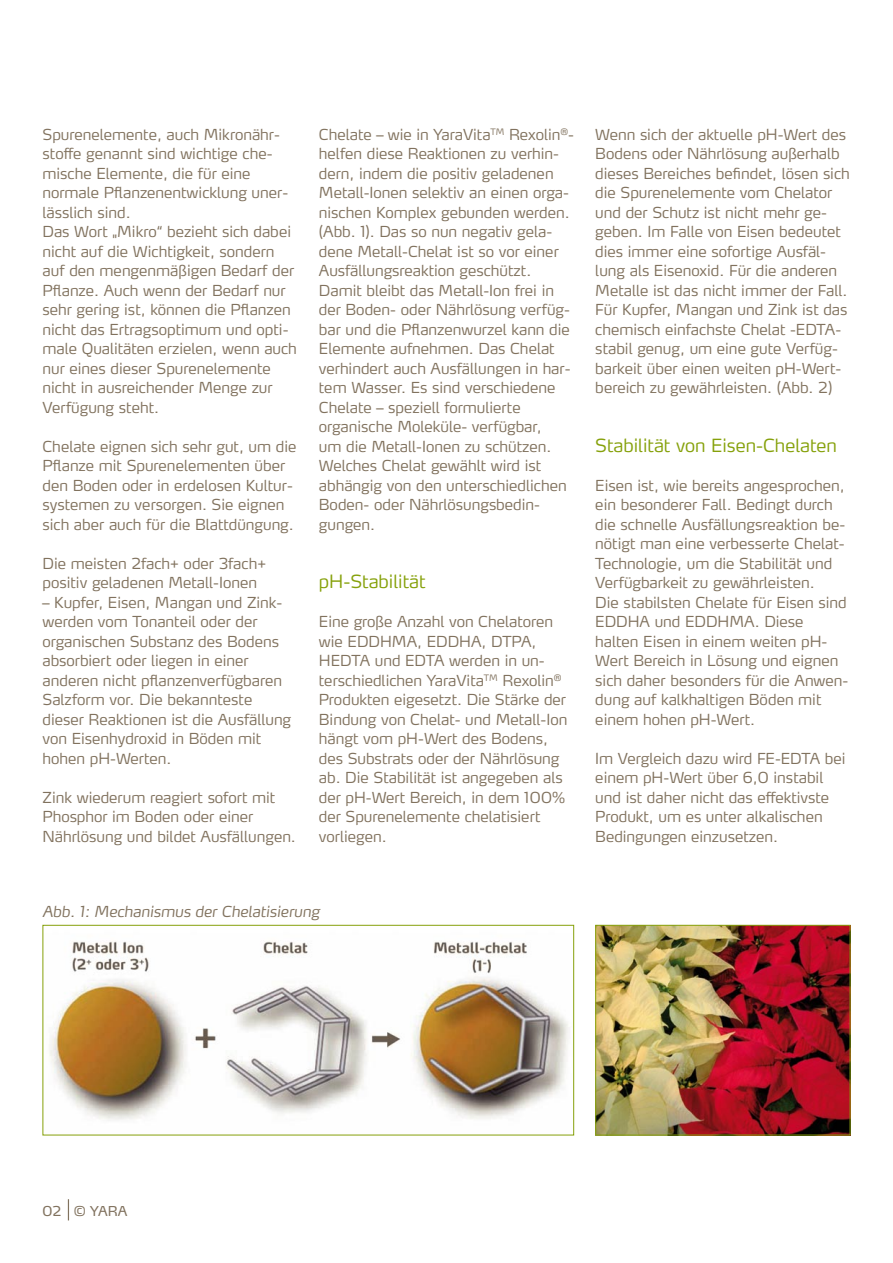
<style>
.page{position:relative;width:893px;height:1263px;background:#fff}
.page>*{position:absolute;margin:0;border:0;box-sizing:border-box;transform-origin:0 0}
.t1{font:300 18px "Yara Max LF";color:#86a10b}
.t2{font:300 15px/19.5px "Yara Max LF";color:#81725e}
.t3{font:italic 300 15px "Yara Max LF";color:#81725e}
.t4{font:13.5px "Yara Max LF";color:#81725e}
</style>
<div class="page">
<img style="left:49px;top:941px;width:520px;height:180px">
<div style="left:43px;top:925px;width:531px;height:210px;border:1px solid #86a10b"></div>
<img style="left:597px;top:927px;width:251px;height:206px">
<div style="left:595px;top:925px;width:255px;height:210px;border:1px solid #86a10b"></div>
<svg style="left:68px;top:1199px;width:1px;height:21px"></svg>
<p class="t2" style="left:43px;top:124px;width:256px">Spurenelemente, auch Mikronähr&shy;stoffe genannt sind wichtige che&shy;mische Elemente, die für eine normale Pflanzenentwicklung uner&shy;lässlich sind.<br>Das Wort „Mikro“ bezieht sich dabei nicht auf die Wichtigkeit, sondern auf den mengenmäßigen Bedarf der<br>Pflanze. Auch wenn der Bedarf nur sehr gering ist, können die Pflanzen nicht das Ertragsoptimum und opti&shy;male Qualitäten erzielen, wenn auch nur eines dieser Spurenelemente nicht in ausreichender Menge zur<br>Verfügung steht.</p>
<p class="t2" style="left:43px;top:436px;width:255px">Chelate eignen sich sehr gut, um die Pflanze mit Spurenelementen über den Boden oder in erdelosen Kultur&shy;systemen zu versorgen. Sie eignen sich aber auch für die Blattdüngung.</p>
<p class="t2" style="left:43px;top:553px;width:225px">Die meisten 2fach+ oder 3fach+ positiv geladenen Metall-Ionen</p>
<p class="t2" style="left:43px;top:592px;width:250px">– Kupfer, Eisen, Mangan und Zink&shy;werden vom Tonanteil oder der organischen Substanz des Bodens absorbiert oder liegen in einer anderen nicht pflanzenverfügbaren<br>Salzform vor. Die bekannteste dieser Reaktionen ist die Ausfällung von Eisenhydroxid in Böden mit hohen pH-Werten.</p>
<p class="t2" style="left:43px;top:787px;width:255px">Zink wiederum reagiert sofort mit<br>Phosphor im Boden oder einer<br>Nährlösung und bildet Ausfällungen.</p>
<p class="t2" style="left:319px;top:124px;width:257px">Chelate – wie in YaraVita<sup>TM</sup> Rexolin<sup>®</sup>- helfen diese Reaktionen zu verhin&shy;dern, indem die positiv geladenen Metall-Ionen selektiv an einen orga&shy;nischen Komplex gebunden werden. (Abb. 1). Das so nun negativ gela&shy;dene Metall-Chelat ist so vor einer Ausfällungsreaktion geschützt.<br>Damit bleibt das Metall-Ion frei in der Boden- oder Nährlösung verfüg&shy;bar und die Pflanzenwurzel kann die Elemente aufnehmen. Das Chelat verhindert auch Ausfällungen in har&shy;tem Wasser. Es sind verschiedene Chelate – speziell formulierte organische Moleküle- verfügbar,<br>um die Metall-Ionen zu schützen.<br>Welches Chelat gewählt wird ist abhängig von den unterschiedlichen Boden- oder Nährlösungsbedin&shy;gungen.</p>
<p class="t1" style="left:319px;top:570px;width:108px">pH-Stabilität</p>
<p class="t2" style="left:319px;top:612px;width:250px">Eine große Anzahl von Chelatoren wie EDDHMA, EDDHA, DTPA,<br>HEDTA und EDTA werden in un&shy;terschiedlichen YaraVita<sup>TM</sup> Rexolin<sup>®<br></sup>Produkten eigesetzt. Die Stärke der<br>Bindung von Chelat- und Metall-Ion hängt vom pH-Wert des Bodens, des Substrats oder der Nährlösung ab. Die Stabilität ist angegeben als der pH-Wert Bereich, in dem 100% der Spurenelemente chelatisiert vorliegen.</p>
<p class="t2" style="left:595px;top:124px;width:256px">Wenn sich der aktuelle pH-Wert des Bodens oder Nährlösung außerhalb dieses Bereiches befindet, lösen sich die Spurenelemente vom Chelator und der Schutz ist nicht mehr ge&shy;geben. Im Falle von Eisen bedeutet dies immer eine sofortige Ausfäl&shy;lung als Eisenoxid. Für die anderen Metalle ist das nicht immer der Fall.<br>Für Kupfer, Mangan und Zink ist das chemisch einfachste Chelat -EDTA&shy;stabil genug, um eine gute Verfüg&shy;barkeit über einen weiten pH-Wert&shy;bereich zu gewährleisten. (Abb. 2)</p>
<p class="t1" style="left:595px;top:434px;width:243px">Stabilität von Eisen-Chelaten</p>
<p class="t2" style="left:595px;top:475px;width:255px">Eisen ist, wie bereits angesprochen, ein besonderer Fall. Bedingt durch die schnelle Ausfällungsreaktion be&shy;nötigt man eine verbesserte Chelat-Technologie, um die Stabilität und Verfügbarkeit zu gewährleisten.<br>Die stabilsten Chelate für Eisen sind EDDHA und EDDHMA. Diese halten Eisen in einem weiten pH-Wert Bereich in Lösung und eignen sich daher besonders für die Anwen&shy;dung auf kalkhaltigen Böden mit einem hohen pH-Wert.</p>
<p class="t2" style="left:595px;top:748px;width:252px">Im Vergleich dazu wird FE-EDTA bei einem pH-Wert über 6,0 instabil und ist daher nicht das effektivste<br>Produkt, um es unter alkalischen<br>Bedingungen einzusetzen.</p>
<p class="t3" style="left:43px;top:902px;width:279px">Abb. 1: Mechanismus der Chelatisierung</p>
<p class="t4" style="left:43px;top:1202px;width:86px">02 © YARA</p>
</div>
